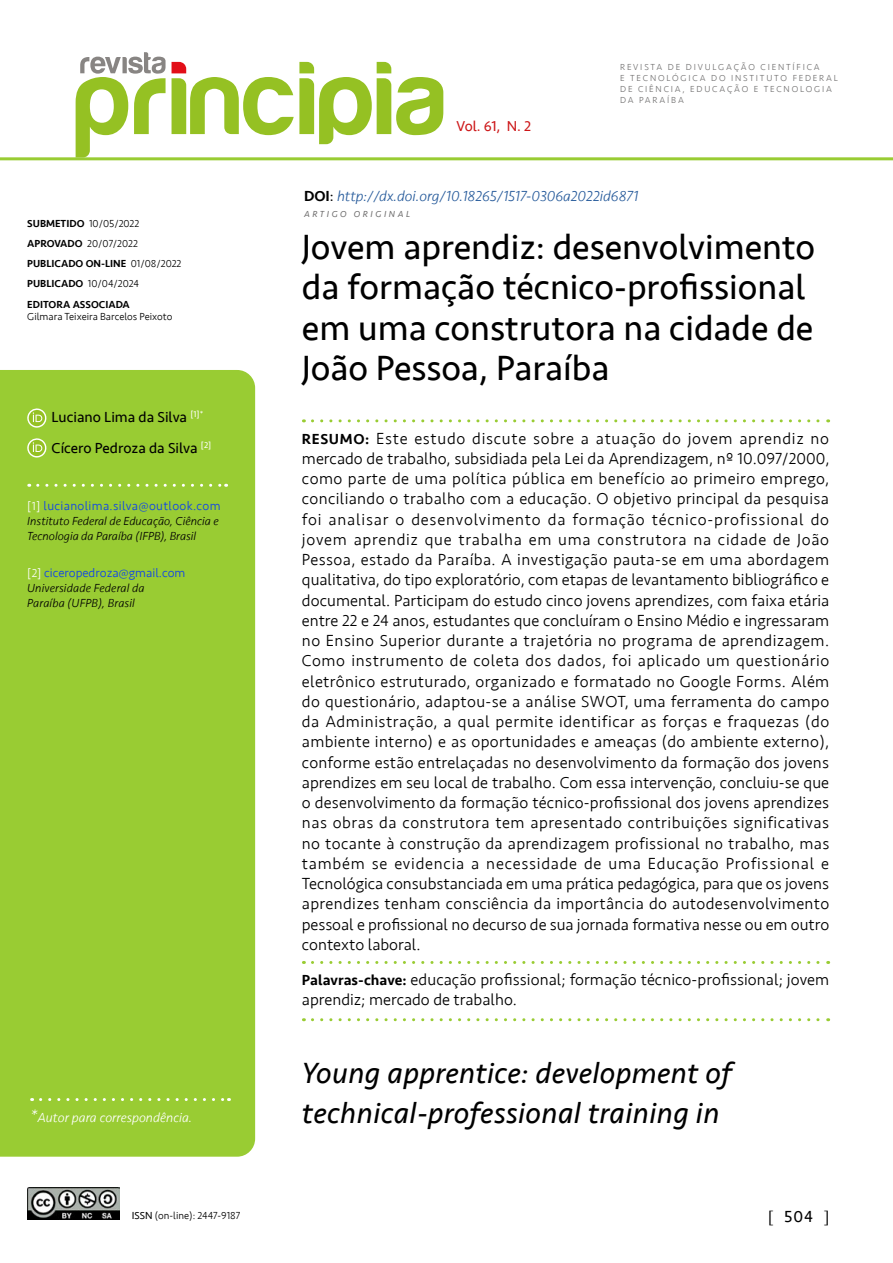
<style>
.page{position:relative;width:893px;height:1263px;background:#fff}
.page>*{position:absolute;margin:0;border:0;box-sizing:border-box;transform-origin:0 0}
.t1{font:36px/40.5px "Seravek";color:#000}
.t2{font:italic 30px/40.5px "Seravek";letter-spacing:.01em;color:#000}
.t3{font:300 16.5px/20.2px "Seravek";color:#000;text-align:justify}
.t4{font:16.5px "Seravek";color:#000}
.t5{font:italic 300 15px "Seravek";color:#275b9b}
.t6{font:15px/30.8px "Seravek";color:#000}
.t7{font:14.7px "Seravek";color:#cd1719}
.t8{font:italic 300 13.5px "Seravek";color:#fff}
.t9{font:300 12.75px "Seravek";letter-spacing:.025em;color:#0d42eb}
.t10{font:300 12.75px "Seravek";color:#0d42eb}
.t11{font:italic 300 12px/15px "Seravek";color:#000}
.t12{font:500 10.5px/20.2px "Seravek";color:#000}
.t13{font:300 10.5px "Seravek";color:#000}
.t14{font:300 9px/10.8px "Seravek";letter-spacing:.2em;color:#706f6f}
.t15{font:italic 9px "Seravek";letter-spacing:.285em;color:#706f6f}
.s1{font-weight:300}
.s2{font-size:12px;color:#fff}
.s3{font-size:18px}
.s4{font-weight:400}
.s5{font-weight:500;font-style:normal;color:#000}
.s6{font-weight:400;font-style:normal;color:#000}
.s7{font-weight:500;font-size:15px}
.s8{font-family:"Times New Roman"}
</style>
<div class="page">
<div style="left:0;top:370px;width:255px;height:787px;background:#9c3"></div>
<svg style="left:172px;top:62px;width:271px;height:82px"></svg>
<svg style="left:76px;top:52px;width:90px;height:105px"></svg>
<img style="left:28px;top:1187px;width:91px;height:32px">
<svg style="left:41px;top:1098px;width:188px;height:3px"></svg>
<svg style="left:312px;top:419px;width:517px;height:3px"></svg>
<svg style="left:312px;top:961px;width:517px;height:3px"></svg>
<svg style="left:312px;top:1018px;width:517px;height:3px"></svg>
<svg style="left:27px;top:408px;width:20px;height:21px"></svg>
<svg style="left:27px;top:438px;width:20px;height:21px"></svg>
<svg style="left:38px;top:484px;width:189px;height:3px"></svg>
<hr style="left:0;top:157px;width:893px;height:3px;background:#9c3">
<p class="t12" style="left:27px;top:213px;width:156px">SUBMETIDO <span class="s1">10/05/2022<br></span>APROVADO <span class="s1">20/07/2022<br></span>PUBLICADO ON-LINE <span class="s1">01/08/2022<br></span>PUBLICADO <span class="s1">10/04/2024<br></span>EDITORA ASSOCIADA</p>
<p class="t13" style="left:27px;top:311px;width:147px">Gilmara Teixeira Barcelos Peixoto</p>
<p class="t6" style="left:52px;top:402px;width:161px">Luciano Lima da Silva <sup>[1]*<br></sup>Cícero Pedroza da Silva <sup>[2]</sup></p>
<p class="t9" style="left:27px;top:498px;width:195px"><span class="s2">[1]</span> lucianolima.silva@outlook.com</p>
<p class="t11" style="left:27px;top:514px;width:193px">Instituto Federal de Educação, Ciência e<br>Tecnologia da Paraíba (IFPB), Brasil</p>
<p class="t10" style="left:27px;top:565px;width:160px"><span class="s2">[2]</span> ciceropedroza@gmail.com</p>
<p class="t11" style="left:27px;top:580px;width:119px">Universidade Federal da<br>Paraíba (UFPB), Brasil</p>
<p class="t8" style="left:30px;top:1110px;width:164px"><span class="s3">*</span>Autor para correspondência.</p>
<p class="t13" style="left:132px;top:1210px;width:110px"><span class="s4">ISSN</span> (on-line): 2447-9187</p>
<p class="t7" style="left:456px;top:115px;width:76px">Vol. 61, N. 2</p>
<p class="t14" style="left:620px;top:62px;width:219px">REVISTA DE DIVULGAÇÃO CIENTÍFICA<br>E TECNOLÓGICA DO INSTITUTO FEDERAL<br>DE CIÊNCIA, EDUCAÇÃO E TECNOLOGIA<br>DA PARAÍBA</p>
<p class="t5" style="left:304px;top:187px;width:336px"><span class="s5">DOI</span><span class="s6">:</span> http://dx.doi.org/10.18265/1517-0306a2022id6871</p>
<h1 class="t1" style="left:302px;top:226px;width:515px">Jovem aprendiz: desenvolvimento da formação técnico-profissional em uma construtora na cidade de<br>João Pessoa, Paraíba</h1>
<p class="t15" style="left:304px;top:207px;width:108px">ARTIGO ORIGINAL</p>
<p class="t3" style="left:302px;top:428px;width:529px"><span class="s7">RESUMO:</span> Este estudo discute sobre a atuação do jovem aprendiz no mercado de trabalho, subsidiada pela Lei da Aprendizagem, nº 10.097/2000, como parte de uma política pública em benefício ao primeiro emprego, conciliando o trabalho com a educação. O objetivo principal da pesquisa foi analisar o desenvolvimento da formação técnico-profissional do jovem aprendiz que trabalha em uma construtora na cidade de João Pessoa, estado da Paraíba. A investigação pauta-se em uma abordagem qualitativa, do tipo exploratório, com etapas de levantamento bibliográfico e documental. Participam do estudo cinco jovens aprendizes, com faixa etária entre 22 e 24 anos, estudantes que concluíram o Ensino Médio e ingressaram no Ensino Superior durante a trajetória no programa de aprendizagem.<br>Como instrumento de coleta dos dados, foi aplicado um questionário eletrônico estruturado, organizado e formatado no Google Forms. Além do questionário, adaptou-se a análise SWOT, uma ferramenta do campo da Administração, a qual permite identificar as forças e fraquezas (do ambiente interno) e as oportunidades e ameaças (do ambiente externo), conforme estão entrelaçadas no desenvolvimento da formação dos jovens aprendizes em seu local de trabalho. Com essa intervenção, concluiu-se que o desenvolvimento da formação técnico-profissional dos jovens aprendizes nas obras da construtora tem apresentado contribuições significativas no tocante à construção da aprendizagem profissional no trabalho, mas também se evidencia a necessidade de uma Educação Profissional e Tecnológica consubstanciada em uma prática pedagógica, para que os jovens aprendizes tenham consciência da importância do autodesenvolvimento pessoal e profissional no decurso de sua jornada formativa nesse ou em outro contexto laboral.</p>
<p class="t3" style="left:302px;top:970px;width:529px"><span class="s7">Palavras-chave:</span> educação profissional; formação técnico-profissional; jovem aprendiz; mercado de trabalho.</p>
<h2 class="t2" style="left:302px;top:1052px;width:432px">Young apprentice: development of technical-professional training in</h2>
<p class="t4" style="left:768px;top:1204px;width:63px"><span class="s8">[</span> 504 <span class="s8">]</span></p>
</div>
